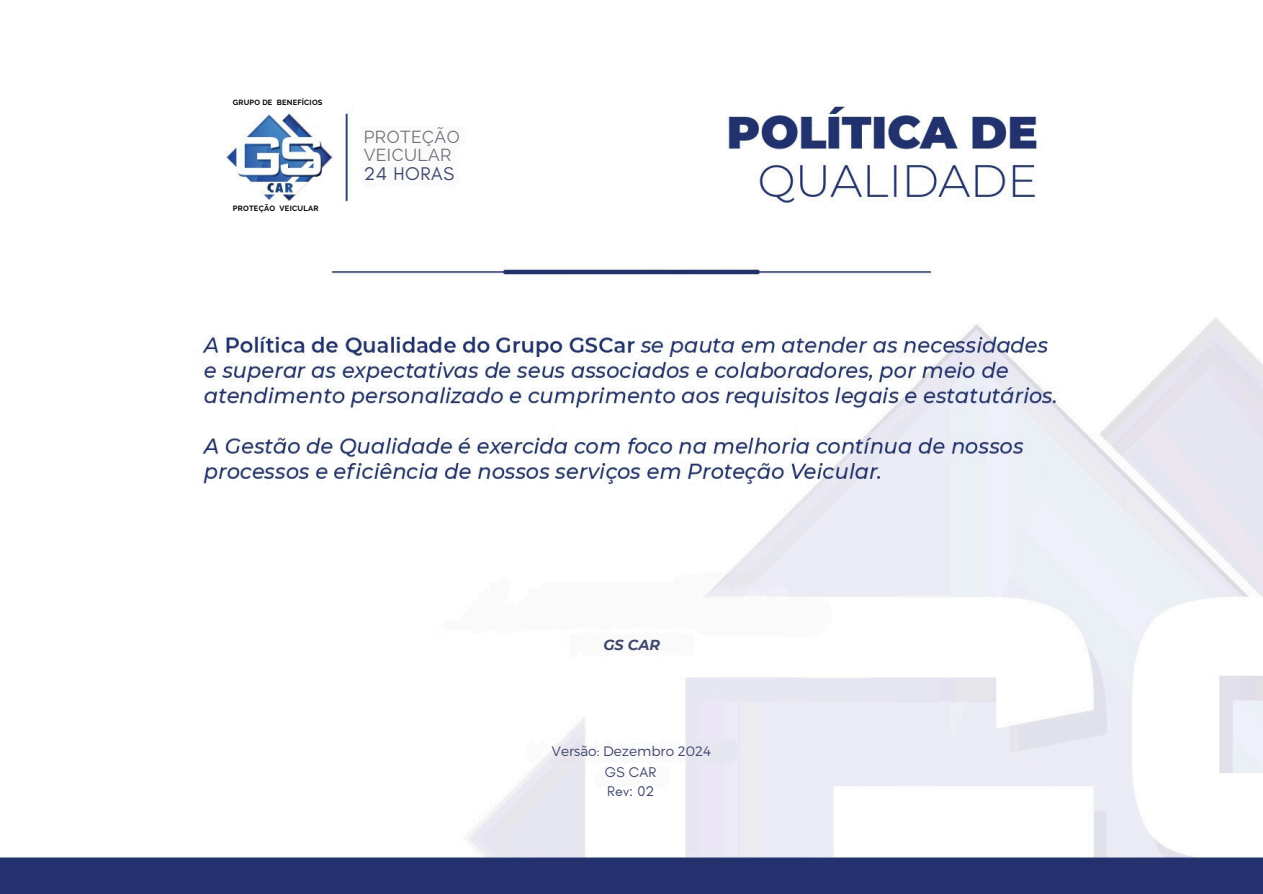
<style>
.page{position:relative;width:1263px;height:894px;background:#fff}
.page>*{position:absolute;margin:0;border:0;box-sizing:border-box;transform-origin:0 0}
.t1{font:18.75px "Glacial Indifference";letter-spacing:.03em;color:#3e466a}
.t2{font:17.25px/18px "Raleway";letter-spacing:.03em;color:#6e7078}
.t3{font:14.4px/19.2px "Glacial Indifference";letter-spacing:.015em;color:#3f4569}
.t4{font:italic 700 14.4px "Montserrat";color:#3f466a}
.t5{font:300 13.65px "Montserrat";color:#3f4569}
.t6{font:700 7.65px "Raleway";letter-spacing:.03em;color:#000}
.t7{font:700 7.5px "Raleway";letter-spacing:.03em;color:#000}
</style>
<div class="page">
<img style="left:0;top:105px;width:1263px;height:788px">
<h2 class="t7" style="left:233px;top:98px;width:91px">GRUPO DE BENEFÍCIOS</h2>
<h3 class="t6" style="left:233px;top:204px;width:87px">PROTEÇÃO VEICULAR</h3>
<p class="t2" style="left:364px;top:127px;width:97px">PROTEÇÃO<br>VEICULAR</p>
<p class="t1" style="left:364px;top:162px;width:92px">24 HORAS</p>
<h1 class="t4" style="left:603px;top:635px;width:58px">GS CAR</h1>
<p class="t5" style="left:552px;top:741px;width:160px">Versão: Dezembro 2024</p>
<p class="t3" style="left:605px;top:761px;width:53px">GS CAR<br>Rev: 02</p>
</div>
